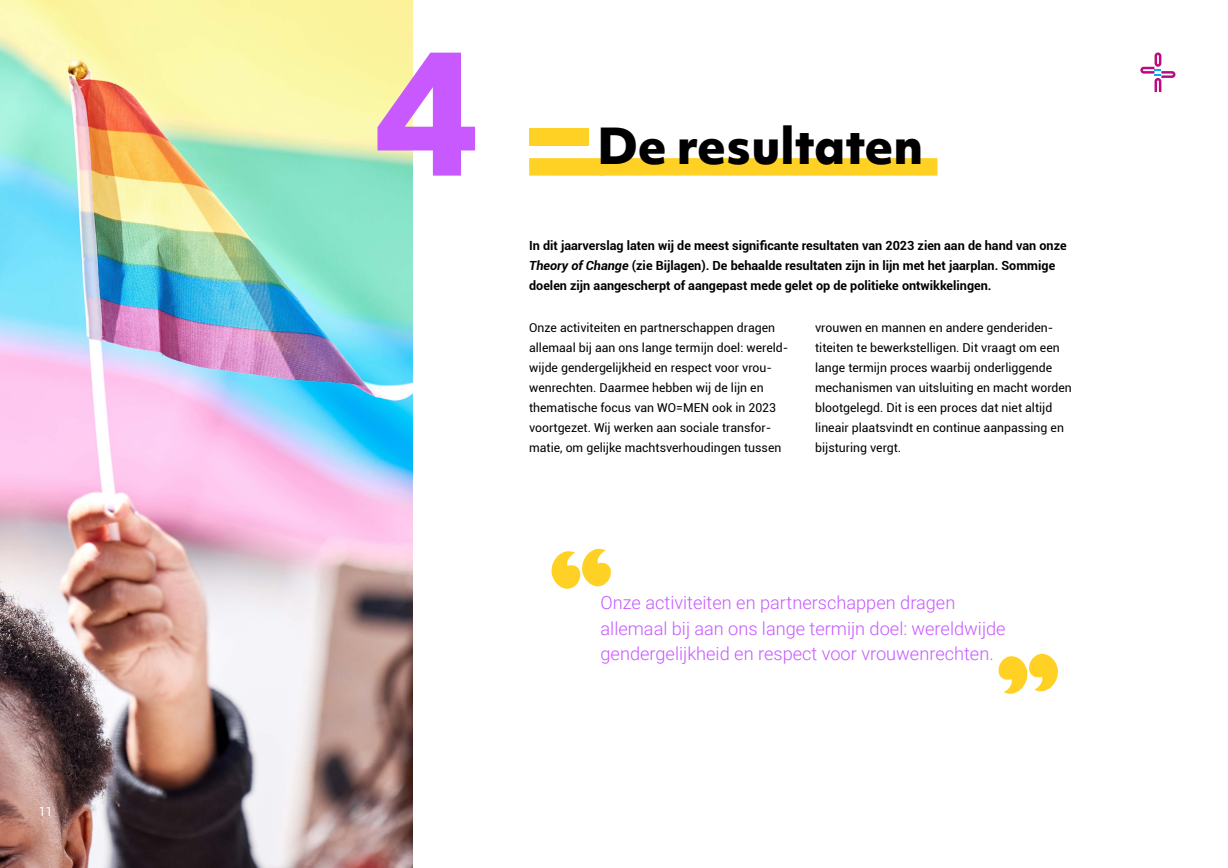
<style>
.page{position:relative;width:1228px;height:868px;background:#fff}
.page>*{position:absolute;margin:0;border:0;box-sizing:border-box;transform-origin:0 0}
.t1{font:800 47.6px "Objektiv Mk 1";color:#000}
.Uitgelichte_Quote{font:300 18.2px/25.5px "Roboto";color:#c759ff}
.Intro{font:700 12.6px/19.9px "Roboto";color:#000}
.Body{font:12.25px/19.9px "Roboto";color:#000}
.t2{font:12.25px "Roboto";color:#fff}
.s1{font-style:italic}
</style>
<div class="page">
<img style="left:0;top:0;width:413px;height:868px">
<div style="left:529px;top:128px;width:60px;height:18px;background:#ffd124"></div>
<div style="left:529px;top:158px;width:75px;height:18px;background:#ffd124"></div>
<div style="left:600px;top:158px;width:337px;height:18px;background:#ffd124"></div>
<svg style="left:377px;top:53px;width:98px;height:123px"></svg>
<svg style="left:551px;top:548px;width:60px;height:41px"></svg>
<svg style="left:998px;top:654px;width:60px;height:40px"></svg>
<svg style="left:1140px;top:53px;width:35px;height:39px"></svg>
<p class="t2" style="left:39px;top:803px;width:15px">11</p>
<p class="t1" style="left:597px;top:112px;width:327px">De resultaten</p>
<p class="Intro" style="left:529px;top:236px;width:539px">In dit jaarverslag laten wij de meest significante resultaten van 2023 zien aan de hand van onze<br><span class="s1">Theory of Change</span> (zie Bijlagen). De behaalde resultaten zijn in lijn met het jaarplan. Sommige doelen zijn aangescherpt of aangepast mede gelet op de politieke ontwikkelingen.</p>
<p class="Body" style="left:529px;top:317px;width:261px">Onze activiteiten en partnerschappen dragen allemaal bij aan ons lange termijn doel: wereld&shy;wijde gendergelijkheid en respect voor vrou&shy;wenrechten. Daarmee hebben wij de lijn en thematische focus van WO=MEN ook in 2023 voortgezet. Wij werken aan sociale transfor&shy;matie, om gelijke machtsverhoudingen tussen</p>
<p class="Body" style="left:815px;top:317px;width:258px">vrouwen en mannen en andere genderiden&shy;titeiten te bewerkstelligen. Dit vraagt om een lange termijn proces waarbij onderliggende mechanismen van uitsluiting en macht worden blootgelegd. Dit is een proces dat niet altijd lineair plaatsvindt en continue aanpassing en bijsturing vergt.</p>
<p class="Uitgelichte_Quote" style="left:600px;top:589px;width:407px">Onze activiteiten en partnerschappen dragen allemaal bij aan ons lange termijn doel: wereldwijde gendergelijkheid en respect voor vrouwenrechten.</p>
</div>
